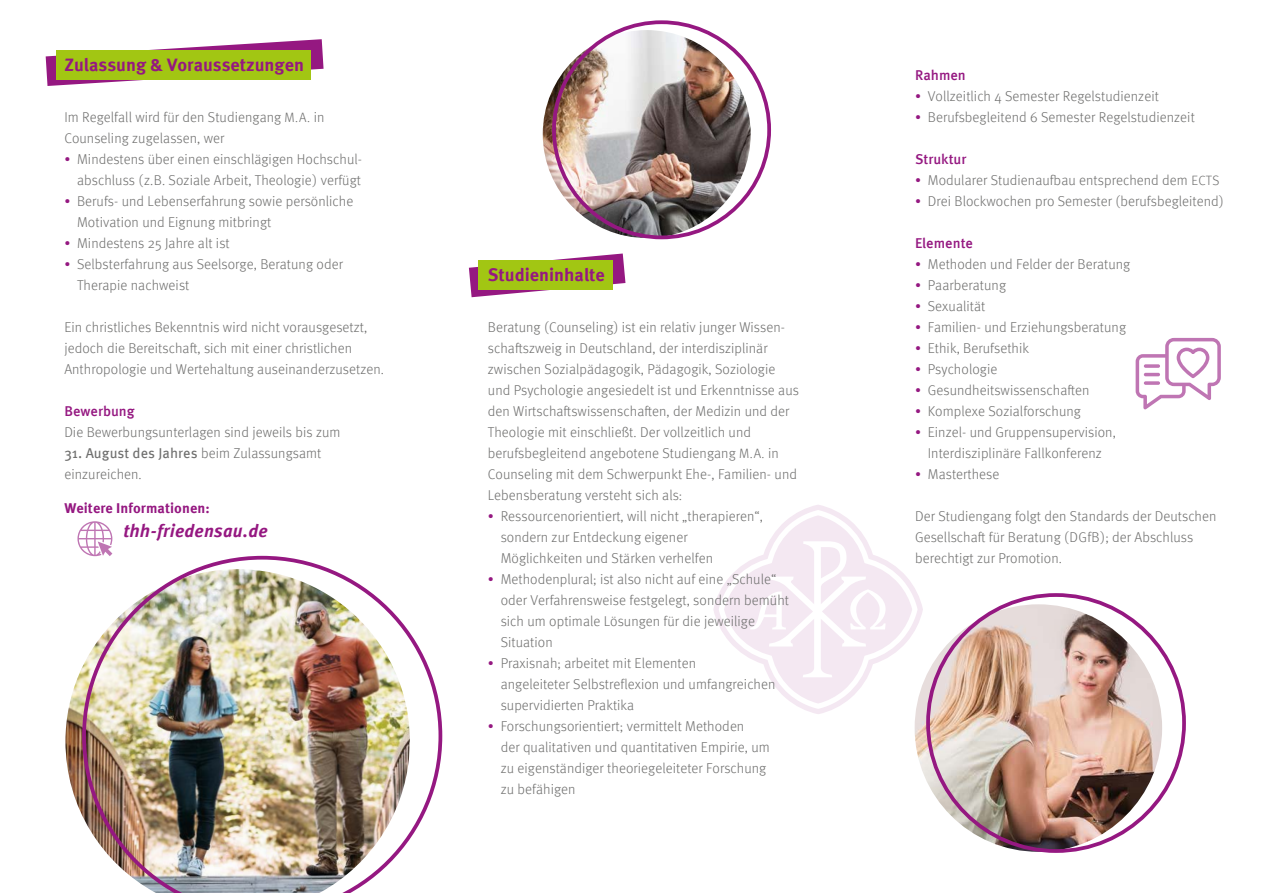
<style>
.page{position:relative;width:1263px;height:893px;background:#fff}
.page>*{position:absolute;margin:0;border:0;box-sizing:border-box;transform-origin:0 0}
.t1{font:700 18px "Meta Pro";color:#951881}
.t2{font:italic 700 18px "Meta Pro";letter-spacing:.01em;color:#951881}
.t3{font:300 14.25px/21px "Meta Pro";letter-spacing:.005em;color:#6f6f6e}
.t4{font:500 14.25px "Meta Pro";color:#951881}
.t5{font:700 14.25px "Meta Pro";letter-spacing:.005em;color:#951881}
.s1{font-size:13.5px}
.s2{color:#951881}
.s3{font-weight:400}
</style>
<div class="page">
<img style="left:915px;top:604px;width:247px;height:248px;border-radius:124px">
<img style="left:543px;top:30px;width:208px;height:208px;border-radius:104px">
<svg style="left:46px;top:39px;width:278px;height:47px"></svg>
<div style="left:56px;top:50px;width:255px;height:30px;background:#a2c613"></div>
<img style="left:65px;top:668px;width:17px;height:147px">
<img style="left:82px;top:556px;width:360px;height:337px">
<svg style="left:713px;top:505px;width:210px;height:209px"></svg>
<svg style="left:77px;top:521px;width:35px;height:35px"></svg>
<svg style="left:469px;top:253px;width:156px;height:44px"></svg>
<div style="left:478px;top:260px;width:135px;height:30px;background:#a2c613"></div>
<svg style="left:1135px;top:338px;width:86px;height:71px"></svg>
<svg style="left:1144px;top:364px;width:16px;height:4px"></svg>
<hr style="left:1144px;top:373px;width:16px;height:3px;background:#bf75b3;border-radius:2px">
<svg style="left:1144px;top:381px;width:16px;height:4px"></svg>
<p class="t1" style="left:64px;top:51px;width:241px">Zulassung &amp; Voraussetzungen</p>
<p class="t3" style="left:64px;top:106px;width:262px">Im Regelfall wird für den Studiengang <span class="s1">M.A.</span> in<br>Counseling zugelassen, wer</p>
<p class="t3" style="left:64px;top:148px;width:299px;text-align:right"><span class="s2">•</span> Mindestens über einen einschlägigen Hochschul&shy;abschluss (z.B. Soziale Arbeit, Theologie) verfügt</p>
<p class="t3" style="left:77px;top:190px;width:278px;text-indent:-13px"><span class="s2">•</span> Berufs- und Lebenserfahrung sowie persönliche<br>Motivation und Eignung mitbringt</p>
<p class="t3" style="left:64px;top:232px;width:167px"><span class="s2">•</span> Mindestens 25 Jahre alt ist</p>
<p class="t3" style="left:77px;top:253px;width:267px;text-indent:-13px"><span class="s2">•</span> Selbsterfahrung aus Seelsorge, Beratung oder<br>Therapie nachweist</p>
<p class="t3" style="left:64px;top:316px;width:321px">Ein christliches Bekenntnis wird nicht vorausgesetzt, jedoch die Bereitschaft, sich mit einer christlichen<br>Anthropologie und Wertehaltung auseinanderzusetzen.</p>
<p class="t4" style="left:64px;top:400px;width:72px">Bewerbung</p>
<p class="t3" style="left:64px;top:421px;width:278px">Die Bewerbungsunterlagen sind jeweils bis zum</p>
<p class="t3" style="left:64px;top:442px;width:259px"><span class="s3">31. August des Jahres</span> beim Zulassungsamt einzureichen.</p>
<p class="t5" style="left:64px;top:497px;width:147px">Weitere Informationen:</p>
<p class="t2" style="left:124px;top:517px;width:146px">thh-friedensau.de</p>
<p class="t1" style="left:488px;top:261px;width:118px">Studieninhalte</p>
<p class="t3" style="left:488px;top:316px;width:313px">Beratung (Counseling) ist ein relativ junger Wissen&shy;schaftszweig in Deutschland, der interdisziplinär zwischen Sozialpädagogik, Pädagogik, Soziologie und Psychologie angesiedelt ist und Erkenntnisse aus den Wirtschaftswissenschaften, der Medizin und der Theologie mit einschließt. Der vollzeitlich und berufsbegleitend angebotene Studiengang <span class="s1">M.A.</span> in Counseling mit dem Schwerpunkt Ehe-, Familien- und Lebensberatung versteht sich als:</p>
<p class="t3" style="left:501px;top:505px;width:264px;text-indent:-13px"><span class="s2">•</span> Ressourcenorientiert, will nicht „therapieren“, sondern zur Entdeckung eigener<br>Möglichkeiten und Stärken verhelfen</p>
<p class="t3" style="left:501px;top:568px;width:290px;text-indent:-13px"><span class="s2">•</span> Methodenplural; ist also nicht auf eine „Schule“ oder Verfahrensweise festgelegt, sondern bemüht sich um optimale Lösungen für die jeweilige Situation</p>
<p class="t3" style="left:501px;top:652px;width:276px;text-indent:-13px"><span class="s2">•</span> Praxisnah; arbeitet mit Elementen<br>angeleiteter Selbstreflexion und umfangreichen supervidierten Praktika</p>
<p class="t3" style="left:501px;top:715px;width:271px;text-indent:-13px"><span class="s2">•</span> Forschungsorientiert; vermittelt Methoden<br>der qualitativen und quantitativen Empirie, um zu eigenständiger theoriegeleiteter Forschung zu befähigen</p>
<p class="t4" style="left:915px;top:64px;width:52px">Rahmen</p>
<p class="t3" style="left:915px;top:85px;width:245px"><span class="s2">•</span> Vollzeitlich 4 Semester Regelstudienzeit</p>
<p class="t3" style="left:915px;top:106px;width:281px"><span class="s2">•</span> Berufsbegleitend 6 Semester Regelstudienzeit</p>
<p class="t4" style="left:915px;top:148px;width:53px">Struktur</p>
<p class="t3" style="left:915px;top:169px;width:306px"><span class="s2">•</span> Modularer Studienaufbau entsprechend dem <span class="s1">ECTS</span></p>
<p class="t3" style="left:915px;top:190px;width:310px"><span class="s2">•</span> Drei Blockwochen pro Semester (berufsbegleitend)</p>
<p class="t4" style="left:915px;top:232px;width:59px">Elemente</p>
<p class="t3" style="left:915px;top:253px;width:217px"><span class="s2">•</span> Methoden und Felder der Beratung</p>
<p class="t3" style="left:915px;top:274px;width:93px"><span class="s2">•</span> Paarberatung</p>
<p class="t3" style="left:915px;top:295px;width:72px"><span class="s2">•</span> Sexualität</p>
<p class="t3" style="left:915px;top:316px;width:213px"><span class="s2">•</span> Familien- und Erziehungsberatung</p>
<p class="t3" style="left:915px;top:337px;width:115px"><span class="s2">•</span> Ethik, Berufsethik</p>
<p class="t3" style="left:915px;top:358px;width:84px"><span class="s2">•</span> Psychologie</p>
<p class="t3" style="left:915px;top:379px;width:176px"><span class="s2">•</span> Gesundheitswissenschaften</p>
<p class="t3" style="left:915px;top:400px;width:167px"><span class="s2">•</span> Komplexe Sozialforschung</p>
<p class="t3" style="left:915px;top:421px;width:202px;text-align:center"><span class="s2">•</span> Einzel- und Gruppensupervision,<br>Interdisziplinäre Fallkonferenz</p>
<p class="t3" style="left:915px;top:463px;width:86px"><span class="s2">•</span> Masterthese</p>
<p class="t3" style="left:915px;top:505px;width:303px">Der Studiengang folgt den Standards der Deutschen<br>Gesellschaft für Beratung (DGfB); der Abschluss berechtigt zur Promotion.</p>
</div>
